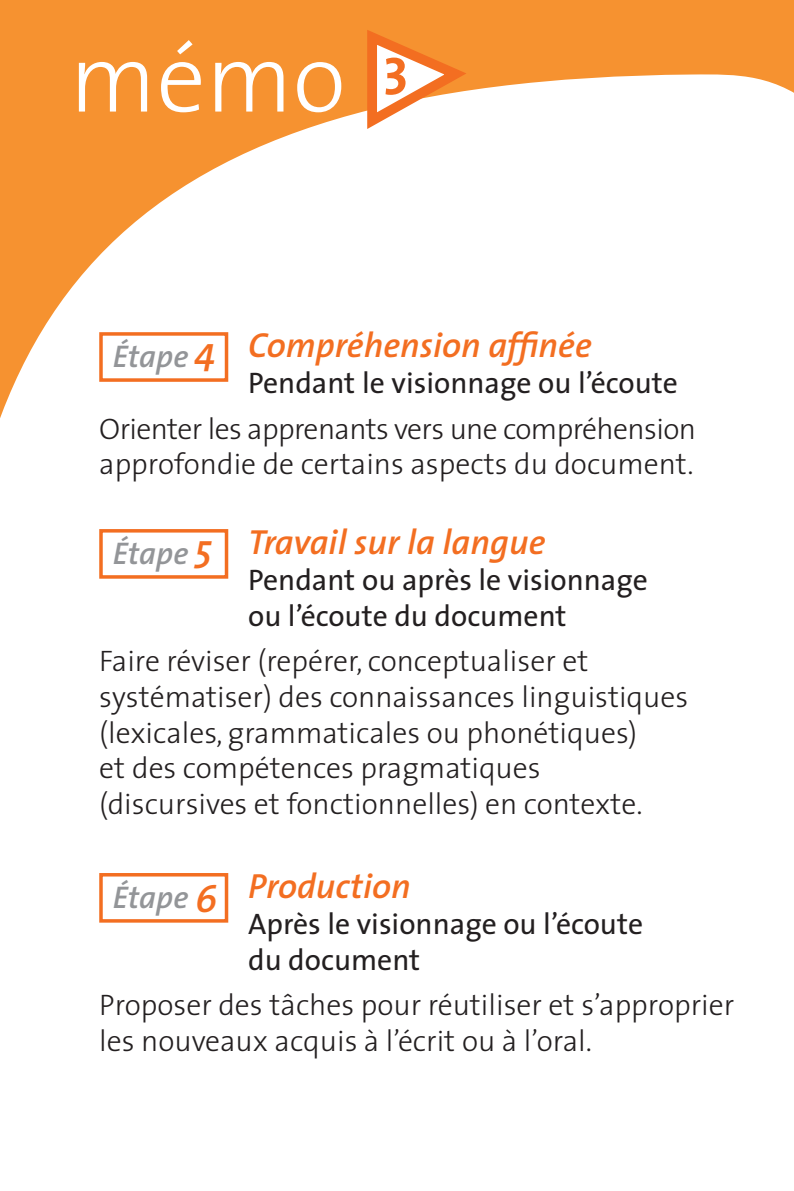
<style>
.page{position:relative;width:794px;height:1191px;background:#f69230}
.page>*{position:absolute;margin:0;border:0;box-sizing:border-box;transform-origin:0 0}
.t1{font:300 98px "The Sans";color:#fff}
.t2{font:italic 600 35px "The Sans";color:#f36e21}
.t3{font:300 29.75px/35.7px "The Sans";color:#231f20}
.t4{font:29.75px/35.7px "The Sans";color:#231f20}
.t5{font:300 29.75px/45.5px "The Sans";letter-spacing:-.02em;color:#231f20}
.s1{font-size:38.5px}
.s2{font-weight:400}
</style>
<div class="page">
<div style="left:0;top:74px;width:794px;height:1117px;background:#fff"></div>
<div style="left:101px;top:334px;width:125px;height:46px;background:#fff"></div>
<div style="left:99px;top:332px;width:129px;height:50px;border:4px solid #f36e21"></div>
<div style="left:101px;top:531px;width:125px;height:46px;background:#fff"></div>
<div style="left:99px;top:529px;width:129px;height:49px;border:4px solid #f36e21"></div>
<div style="left:101px;top:874px;width:125px;height:47px;background:#fff"></div>
<div style="left:99px;top:873px;width:129px;height:49px;border:4px solid #f36e21"></div>
<svg style="left:359px;top:30px;width:118px;height:104px"></svg>
<p class="t1" style="left:69px;top:-3px;width:340px">mémo <sup>3</sup></p>
<p class="t2" style="left:113px;top:316px;width:481px"><sub>Étape</sub> <span class="s1">4</span> Compréhension affinée</p>
<p class="t5" style="left:99px;top:359px;width:598px;text-indent:149px"><span class="s2">Pendant le visionnage ou l’écoute<br></span>Orienter les apprenants vers une compréhension</p>
<p class="t3" style="left:99px;top:445px;width:596px">approfondie de certains aspects du document.</p>
<p class="t2" style="left:113px;top:513px;width:434px"><sub>Étape</sub> <span class="s1">5</span> Travail sur la langue</p>
<p class="t4" style="left:248px;top:561px;width:401px">Pendant ou après le visionnage ou l’écoute du document</p>
<p class="t3" style="left:99px;top:642px;width:590px">Faire réviser (repérer, conceptualiser et systématiser) des connaissances linguistiques (lexicales, grammaticales ou phonétiques)<br>et des compétences pragmatiques (discursives et fonctionnelles) en contexte.</p>
<p class="t2" style="left:113px;top:857px;width:299px"><sub>Étape</sub> <span class="s1">6</span> Production</p>
<p class="t4" style="left:248px;top:905px;width:396px">Après le visionnage ou l’écoute du document</p>
<p class="t3" style="left:99px;top:986px;width:636px">Proposer des tâches pour réutiliser et s’approprier les nouveaux acquis à l’écrit ou à l’oral.</p>
</div>
